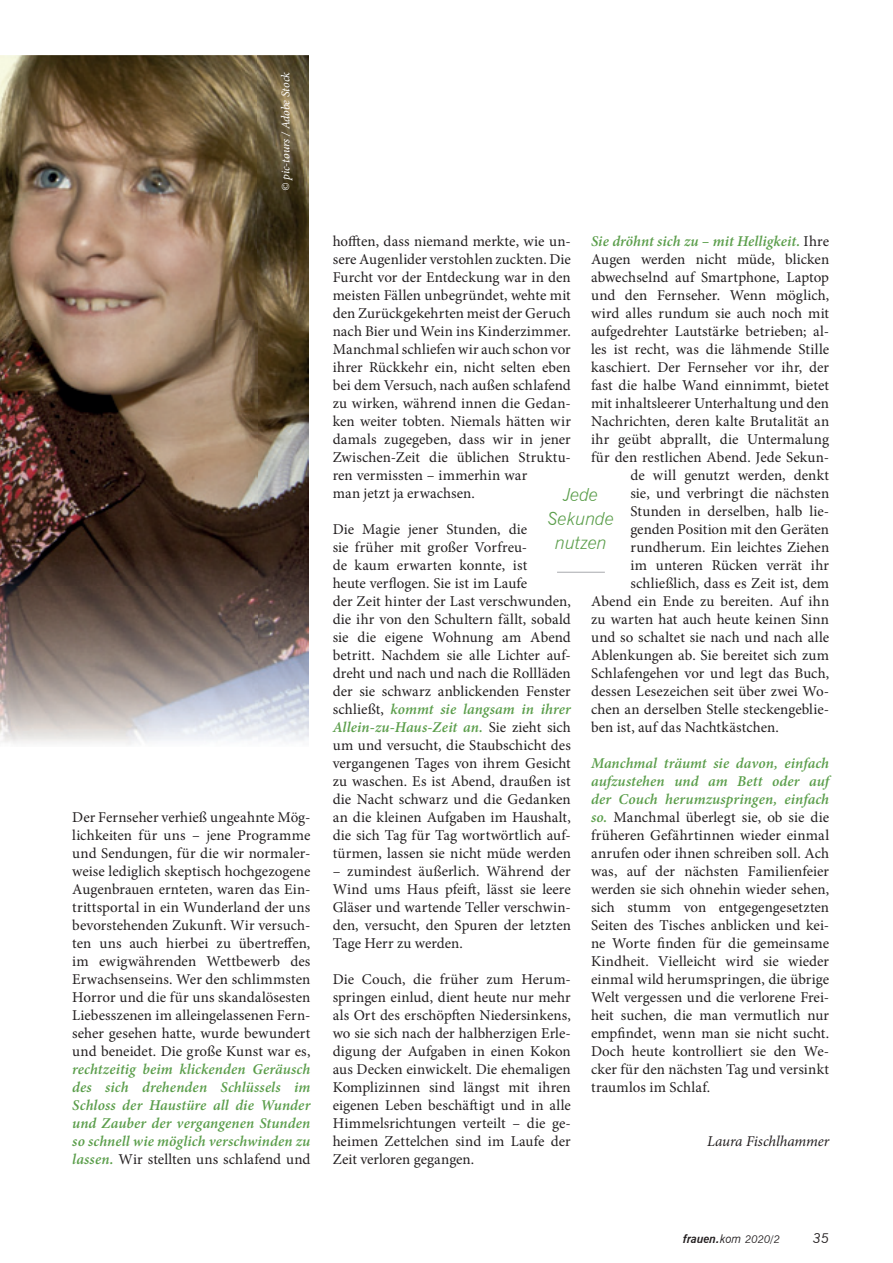
<style>
.page{position:relative;width:893px;height:1263px;background:#fff}
.page>*{position:absolute;margin:0;border:0;box-sizing:border-box;transform-origin:0 0}
.t1{font:italic 300 18px/24px "News Gothic BT";color:#5b9e4b;text-align:center}
.t2{font:15px/18px "Minion Pro";color:#231f20;text-align:justify}
.t3{font:italic 600 15px/18px "Minion Pro";letter-spacing:.005em;color:#5b9e4b;text-align:justify}
.t4{font:italic 15px "Minion Pro";letter-spacing:-.01em;color:#231f20}
.t5{font:italic 13.5px "News Gothic BT";color:#231f20}
.t6{font:italic 12px "Minion Pro";letter-spacing:-.01em;color:#fff}
.t7{font:italic 700 12px "News Gothic BT";color:#231f20}
.s1{font-weight:400;font-style:normal;color:#231f20}
.s2{font-weight:600;font-style:italic;color:#5b9e4b}
.s3{font-weight:400}
.s4{font-weight:400;font-size:10.5px}
</style>
<div class="page">
<img style="left:0;top:55px;width:309px;height:690px">
<hr style="left:557px;top:572px;width:48px;height:1px;background:#a8a9ad">
<p class="t6" style="left:277px;top:191px;width:120px;rotate:-90deg">© pic-tours / Adobe Stock</p>
<p class="t2" style="left:72px;top:808px;width:240px">Der Fernseher verhieß ungeahnte Mög&shy;lichkeiten für uns – jene Programme und Sendungen, für die wir normaler&shy;weise lediglich skeptisch hochgezogene Augenbrauen ernteten, waren das Ein&shy;trittsportal in ein Wunderland der uns bevorstehenden Zukunft. Wir versuch&shy;ten uns auch hierbei zu übertreffen, im ewigwährenden Wettbewerb des Erwachsenseins. Wer den schlimmsten Horror und die für uns skandalösesten Liebesszenen im alleingelassenen Fern&shy;seher gesehen hatte, wurde bewundert und beneidet. Die große Kunst war es,</p>
<p class="t3" style="left:72px;top:1060px;width:240px">rechtzeitig beim klickenden Geräusch des sich drehenden Schlüssels im Schloss der Haustüre all die Wunder und Zauber der vergangenen Stunden so schnell wie möglich verschwinden zu lassen. <span class="s1">Wir stellten uns schlafend und</span></p>
<p class="t2" style="left:333px;top:232px;width:240px;text-align:left">hofften, dass niemand merkte, wie un&shy;sere Augenlider verstohlen zuckten. Die Furcht vor der Entdeckung war in den meisten Fällen unbegründet, wehte mit den Zurückgekehrten meist der Geruch nach Bier und Wein ins Kinderzimmer.<br>Manchmal schliefen wir auch schon vor ihrer Rückkehr ein, nicht selten eben bei dem Versuch, nach außen schlafend zu wirken, während innen die Gedan&shy;ken weiter tobten. Niemals hätten wir damals zugegeben, dass wir in jener Zwischen-Zeit die üblichen Struktu&shy;ren vermissten – immerhin war<br>man jetzt ja erwachsen.</p>
<p class="t2" style="left:333px;top:520px;width:240px;text-align:left">Die Magie jener Stunden, die<br>sie früher mit großer Vorfreu-<br>de kaum erwarten konnte, ist<br>heute verflogen. Sie ist im Laufe<br>der Zeit hinter der Last verschwunden, die ihr von den Schultern fällt, sobald sie die eigene Wohnung am Abend betritt. Nachdem sie alle Lichter auf&shy;dreht und nach und nach die Rollläden der sie schwarz anblickenden Fenster schließt, <span class="s2">kommt sie langsam in ihrer Allein-zu-Haus-Zeit an.</span> Sie zieht sich um und versucht, die Staubschicht des vergangenen Tages von ihrem Gesicht zu waschen. Es ist Abend, draußen ist die Nacht schwarz und die Gedanken an die kleinen Aufgaben im Haushalt, die sich Tag für Tag wortwörtlich auf&shy;türmen, lassen sie nicht müde werden</p>
<p class="t2" style="left:333px;top:862px;width:240px">– zumindest äußerlich. Während der Wind ums Haus pfeift, lässt sie leere Gläser und wartende Teller verschwin&shy;den, versucht, den Spuren der letzten Tage Herr zu werden.</p>
<p class="t2" style="left:333px;top:970px;width:240px">Die Couch, die früher zum Herum&shy;springen einlud, dient heute nur mehr als Ort des erschöpften Niedersinkens, wo sie sich nach der halbherzigen Erle&shy;digung der Aufgaben in einen Kokon aus Decken einwickelt. Die ehemaligen Komplizinnen sind längst mit ihren eigenen Leben beschäftigt und in alle Himmelsrichtungen verteilt – die ge&shy;heimen Zettelchen sind im Laufe der Zeit verloren gegangen.</p>
<p class="t3" style="left:591px;top:232px;width:240px">Sie dröhnt sich zu – mit Helligkeit. <span class="s1">Ihre</span></p>
<p class="t2" style="left:591px;top:250px;width:240px">Augen werden nicht müde, blicken</p>
<p class="t2" style="left:591px;top:268px;width:240px">abwechselnd auf Smartphone, Laptop</p>
<p class="t2" style="left:591px;top:286px;width:240px">und den Fernseher. Wenn möglich,</p>
<p class="t2" style="left:591px;top:304px;width:240px">wird alles rundum sie auch noch mit</p>
<p class="t2" style="left:591px;top:322px;width:240px">aufgedrehter Lautstärke betrieben; al-</p>
<p class="t2" style="left:591px;top:340px;width:240px">les ist recht, was die lähmende Stille</p>
<p class="t2" style="left:591px;top:358px;width:240px">kaschiert. Der Fernseher vor ihr, der</p>
<p class="t2" style="left:591px;top:376px;width:240px">fast die halbe Wand einnimmt, bietet</p>
<p class="t2" style="left:591px;top:394px;width:240px">mit inhaltsleerer Unterhaltung und den</p>
<p class="t2" style="left:591px;top:412px;width:240px">Nachrichten, deren kalte Brutalität an</p>
<p class="t2" style="left:591px;top:430px;width:240px">ihr geübt abprallt, die Untermalung</p>
<p class="t2" style="left:591px;top:448px;width:240px">für den restlichen Abend. Jede Sekun-</p>
<p class="t2" style="left:630px;top:466px;width:200px">de will genutzt werden, denkt</p>
<p class="t2" style="left:630px;top:484px;width:200px">sie, und verbringt die nächsten</p>
<p class="t2" style="left:630px;top:502px;width:200px">Stunden in derselben, halb lie-</p>
<p class="t2" style="left:630px;top:520px;width:200px">genden Position mit den Geräten</p>
<p class="t2" style="left:630px;top:538px;width:200px">rundherum. Ein leichtes Ziehen</p>
<p class="t2" style="left:630px;top:556px;width:200px">im unteren Rücken verrät ihr</p>
<p class="t2" style="left:630px;top:574px;width:200px">schließlich, dass es Zeit ist, dem</p>
<p class="t2" style="left:591px;top:592px;width:240px">Abend ein Ende zu bereiten. Auf ihn</p>
<p class="t2" style="left:591px;top:610px;width:240px">zu warten hat auch heute keinen Sinn</p>
<p class="t2" style="left:591px;top:628px;width:240px">und so schaltet sie nach und nach alle</p>
<p class="t2" style="left:591px;top:646px;width:240px">Ablenkungen ab. Sie bereitet sich zum</p>
<p class="t2" style="left:591px;top:664px;width:240px">Schlafengehen vor und legt das Buch,</p>
<p class="t2" style="left:591px;top:682px;width:240px">dessen Lesezeichen seit über zwei Wo-</p>
<p class="t2" style="left:591px;top:700px;width:240px">chen an derselben Stelle steckengeblie-</p>
<p class="t2" style="left:591px;top:718px;width:189px">ben ist, auf das Nachtkästchen.</p>
<p class="t2" style="left:591px;top:754px;width:240px"><span class="s2">Manchmal träumt sie davon, einfach aufzustehen und am Bett oder auf der Couch herumzuspringen, einfach so.</span> Manchmal überlegt sie, ob sie die früheren Gefährtinnen wieder einmal anrufen oder ihnen schreiben soll. Ach was, auf der nächsten Familienfeier werden sie sich ohnehin wieder sehen, sich stumm von entgegengesetzten Seiten des Tisches anblicken und kei&shy;ne Worte finden für die gemeinsame Kindheit. Vielleicht wird sie wieder einmal wild herumspringen, die übrige Welt vergessen und die verlorene Frei&shy;heit suchen, die man vermutlich nur empfindet, wenn man sie nicht sucht.<br>Doch heute kontrolliert sie den We&shy;cker für den nächsten Tag und versinkt traumlos im Schlaf.</p>
<p class="t1" style="left:548px;top:482px;width:67px">Jede<br>Sekunde nutzen</p>
<p class="t4" style="left:707px;top:1131px;width:124px">Laura Fischlhammer</p>
<p class="t7" style="left:683px;top:1232px;width:98px">frauen.<span class="s3">kom</span> <span class="s4">2020/2</span></p>
<p class="t5" style="left:813px;top:1230px;width:18px">35</p>
</div>
